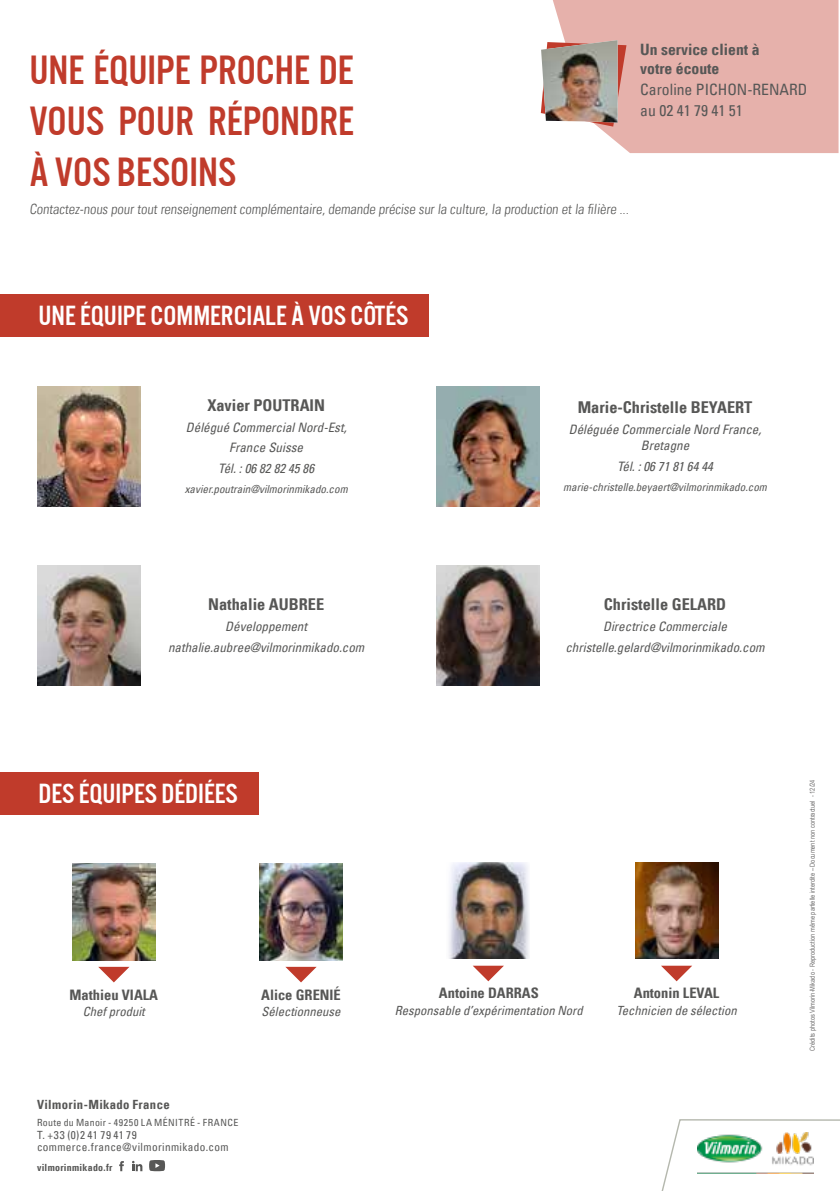
<style>
.page{position:relative;width:840px;height:1191px;background:#fff}
.page>*{position:absolute;margin:0;border:0;box-sizing:border-box;transform-origin:0 0}
.t1{font:42.4px/50.8px "Alternate Got No 3 D";color:#c03b2b;text-align:justify}
.t2{font:28.8px "Alternate Got No 3 D";color:#fff}
.t3{font:16.2px "Univers Com 67 Bold Cond";color:#575756}
.t4{font:condensed 15.6px/20.8px "Univers Com 57";color:#575756}
.t5{font:15.6px/18.8px "Univers Com 67 Bold Cond";color:#575756}
.t6{font:14.4px "Univers Com 67 Bold Cond";color:#575756}
.t7{font:14.2px "Univers Com 47 Light Cond";color:#575756}
.t8{font:13px/20.6px "Univers Com 57 Condensed Obl";color:#575756;text-align:center}
.t9{font:12.8px "Univers Com 67 Bold Cond";letter-spacing:.025em;color:#575756}
.t10{font:12.6px "Univers Com 57 Condensed Obl";color:#575756}
.t11{font:condensed 11.2px/12.8px "Univers Com 57";letter-spacing:.03em;color:#575756}
.t12{font:11px "Univers Com 57 Condensed Obl";color:#575756}
.t13{font:condensed 9.8px "Univers Com 57";letter-spacing:.045em;color:#575756}
.t14{font:9.8px "Univers Com 67 Bold Cond";letter-spacing:.03em;color:#575756}
.t15{font:7px "Arial Narrow";color:#706f6f}
</style>
<div class="page">
<svg style="left:661px;top:1119px;width:178px;height:72px"></svg>
<img style="left:696px;top:1132px;width:116px;height:41px">
<div style="left:553px;top:0;width:285px;height:153px;background:#e6b1ab"></div>
<svg style="left:553px;top:40px;width:73px;height:87px"></svg>
<img style="left:540px;top:40px;width:77px;height:83px">
<img style="left:37px;top:386px;width:103px;height:120px">
<img style="left:436px;top:386px;width:103px;height:120px">
<img style="left:37px;top:565px;width:103px;height:120px">
<img style="left:436px;top:565px;width:103px;height:120px">
<div style="left:0;top:772px;width:258px;height:42px;background:#c03b2b"></div>
<img style="left:72px;top:864px;width:83px;height:96px">
<svg style="left:98px;top:966px;width:31px;height:16px"></svg>
<img style="left:259px;top:864px;width:83px;height:96px">
<svg style="left:285px;top:966px;width:31px;height:16px"></svg>
<img style="left:449px;top:862px;width:80px;height:97px">
<svg style="left:473px;top:965px;width:30px;height:16px"></svg>
<img style="left:635px;top:862px;width:82px;height:97px">
<svg style="left:661px;top:965px;width:30px;height:16px"></svg>
<div style="left:0;top:294px;width:428px;height:43px;background:#c03b2b"></div>
<svg style="left:119px;top:1161px;width:5px;height:10px"></svg>
<svg style="left:132px;top:1160px;width:10px;height:11px"></svg>
<svg style="left:149px;top:1160px;width:16px;height:11px"></svg>
<h1 class="t1" style="left:29px;top:46px;width:326px">UNE ÉQUIPE PROCHE DE VOUS POUR RÉPONDRE À VOS BESOINS</h1>
<p class="t5" style="left:640px;top:40px;width:121px">Un service client à votre écoute</p>
<p class="t4" style="left:640px;top:78px;width:169px">Caroline PICHON-RENARD au 02 41 79 41 51</p>
<p class="t7" style="left:29px;top:201px;width:602px">Contactez-nous pour tout renseignement complémentaire, demande précise sur la culture, la production et la filière ...</p>
<h2 class="t2" style="left:38px;top:301px;width:371px">UNE ÉQUIPE COMMERCIALE À VOS CÔTÉS</h2>
<p class="t3" style="left:207px;top:395px;width:119px">Xavier POUTRAIN</p>
<p class="t8" style="left:186px;top:416px;width:162px">Délégué Commercial Nord-Est,<br>France Suisse<br>Tél. : 06 82 82 45 86</p>
<p class="t12" style="left:185px;top:482px;width:164px">xavier.poutrain@vilmorinmikado.com</p>
<p class="t3" style="left:208px;top:594px;width:117px">Nathalie AUBREE</p>
<p class="t8" style="left:168px;top:616px;width:198px">Développement nathalie.aubree@vilmorinmikado.com</p>
<p class="t3" style="left:577px;top:397px;width:176px">Marie-Christelle BEYAERT</p>
<p class="t8" style="left:568px;top:420px;width:194px;line-height:16.4px">Déléguée Commerciale Nord France,<br>Bretagne</p>
<p class="t8" style="left:616px;top:455px;width:97px">Tél. : 06 71 81 64 44</p>
<p class="t12" style="left:563px;top:480px;width:205px">marie-christelle.beyaert@vilmorinmikado.com</p>
<p class="t3" style="left:603px;top:594px;width:124px">Christelle GELARD</p>
<p class="t8" style="left:565px;top:616px;width:200px">Directrice Commerciale christelle.gelard@vilmorinmikado.com</p>
<h2 class="t2" style="left:38px;top:778px;width:201px">DES ÉQUIPES DÉDIÉES</h2>
<p class="t6" style="left:70px;top:985px;width:90px">Mathieu VIALA</p>
<p class="t10" style="left:83px;top:1003px;width:63px">Chef produit</p>
<p class="t6" style="left:261px;top:985px;width:81px">Alice GRENIÉ</p>
<p class="t10" style="left:261px;top:1003px;width:80px">Sélectionneuse</p>
<p class="t9" style="left:37px;top:1096px;width:134px">Vilmorin-Mikado France</p>
<p class="t13" style="left:37px;top:1116px;width:203px">Route du Manoir - 49250 LA MÉNITRÉ - FRANCE</p>
<p class="t11" style="left:37px;top:1128px;width:193px">T. +33 (0)2 41 79 41 79 commerce.france@vilmorinmikado.com</p>
<p class="t14" style="left:37px;top:1161px;width:77px">vilmorinmikado.fr</p>
<p class="t6" style="left:438px;top:984px;width:101px">Antoine DARRAS</p>
<p class="t10" style="left:394px;top:1002px;width:189px">Responsable d’expérimentation Nord</p>
<p class="t6" style="left:633px;top:984px;width:87px">Antonin LEVAL</p>
<p class="t10" style="left:616px;top:1002px;width:121px">Technicien de sélection</p>
<p class="t15" style="left:806px;top:1051px;width:273px;rotate:-90deg">Crédits photos Vilmorin-Mikado - Reproduction même partielle interdite – Document non contractuel - 12/24</p>
</div>
